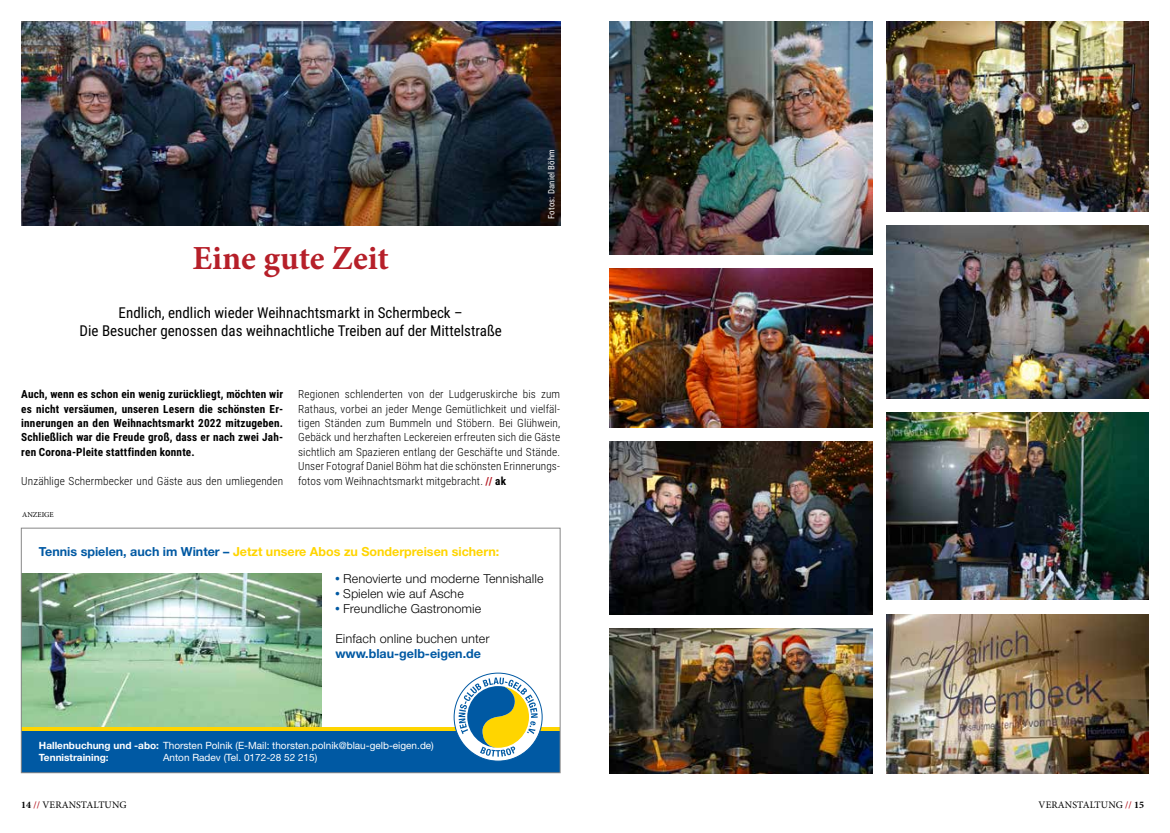
<style>
.page{position:relative;width:1170px;height:833px;background:#fff}
.page>*{position:absolute;margin:0;border:0;box-sizing:border-box;transform-origin:0 0}
.t1{font:700 33.75px "Minion Pro";color:#b61f29}
.t2{font:15px/17.5px "Roboto Condensed";color:#000;text-align:center}
.t3{font:300 12.5px "Neue Helvetica BQ";color:#000}
.t4{font:700 12.5px "Helvetica Neue East A";color:#ffd500}
.t5{font:700 12.5px "Helvetica Neue East A";color:#0059a3}
.t6{font:300 11.25px/14.4px "Roboto Condensed";letter-spacing:.01em;color:#000;text-align:justify}
.t7{font:700 11.25px/14.4px "Roboto Condensed";letter-spacing:.015em;color:#000;text-align:justify}
.t8{font:10px/12.5px "Helvetica Neue East A";color:#fff}
.t9{font:10px "Minion Pro";letter-spacing:.01em;color:#000}
.t10{font:8.75px "Roboto Condensed";letter-spacing:.02em;color:#fff}
.t11{font:7.5px "Minion Pro";color:#000}
.s1{font-weight:700;color:#b61f29}
.s2{font-weight:700}
.s3{color:#0059a3}
.s4{font-weight:700;color:#0059a3}
</style>
<div class="page">
<img style="left:609px;top:21px;width:263px;height:233px">
<img style="left:609px;top:269px;width:263px;height:158px">
<img style="left:609px;top:441px;width:263px;height:173px">
<img style="left:609px;top:628px;width:263px;height:145px">
<img style="left:886px;top:614px;width:262px;height:159px">
<img style="left:886px;top:21px;width:262px;height:190px">
<img style="left:886px;top:226px;width:262px;height:172px">
<img style="left:886px;top:413px;width:262px;height:186px">
<img style="left:21px;top:21px;width:539px;height:205px">
<div style="left:21px;top:730px;width:539px;height:42px;background:#0059a3"></div>
<img style="left:23px;top:573px;width:298px;height:154px">
<hr style="left:21px;top:727px;width:539px;height:3px;background:#ffd500">
<svg style="left:454px;top:673px;width:88px;height:88px"></svg>
<svg style="left:458px;top:677px;width:79px;height:79px"></svg>
<div style="left:21px;top:528px;width:539px;height:245px;border:1px solid #878787"></div>
<h1 class="t1" style="left:192px;top:234px;width:198px">Eine gute Zeit</h1>
<h2 class="t2" style="left:79px;top:303px;width:424px">Endlich, endlich wieder Weihnachtsmarkt in Schermbeck –<br>Die Besucher genossen das weihnachtliche Treiben auf der Mittelstraße</h2>
<p class="t10" style="left:545px;top:219px;width:71px;rotate:-90deg">Fotos: Daniel Böhm</p>
<p class="t7" style="left:21px;top:387px;width:263px">Auch, wenn es schon ein wenig zurückliegt, möchten wir es nicht versäumen, unseren Lesern die schönsten Er&shy;innerungen an den Weihnachtsmarkt 2022 mitzugeben.<br>Schließlich war die Freude groß, dass er nach zwei Jah&shy;ren Corona-Pleite stattfinden konnte.</p>
<p class="t6" style="left:21px;top:473px;width:263px">Unzählige Schermbecker und Gäste aus den umliegenden</p>
<p class="t11" style="left:22px;top:510px;width:33px">ANZEIGE</p>
<p class="t6" style="left:298px;top:387px;width:263px">Regionen schlenderten von der Ludgeruskirche bis zum Rathaus, vorbei an jeder Menge Gemütlichkeit und vielfäl&shy;tigen Ständen zum Bummeln und Stöbern. Bei Glühwein, Gebäck und herzhaften Leckereien erfreuten sich die Gäste sichtlich am Spazieren entlang der Geschäfte und Stände.<br>Unser Fotograf Daniel Böhm hat die schönsten Erinnerungs&shy;fotos vom Weihnachtsmarkt mitgebracht. <span class="s1">//</span> <span class="s2">ak</span></p>
<p class="t4" style="left:39px;top:543px;width:462px"><span class="s3">Tennis spielen, auch im Winter –</span> Jetzt unsere Abos zu Sonderpreisen sichern:</p>
<p class="t3" style="left:335px;top:571px;width:210px"><span class="s4">•</span> Renovierte und moderne Tennishalle</p>
<p class="t3" style="left:335px;top:586px;width:130px"><span class="s4">•</span> Spielen wie auf Asche</p>
<p class="t3" style="left:335px;top:601px;width:147px"><span class="s4">•</span> Freundliche Gastronomie</p>
<p class="t3" style="left:335px;top:631px;width:156px">Einfach online buchen unter</p>
<p class="t5" style="left:335px;top:646px;width:147px">www.blau-gelb-eigen.de</p>
<p class="t8" style="left:39px;top:739px;width:396px"><span class="s2">Hallenbuchung und -abo:</span> Thorsten Polnik (E-Mail: thorsten.polnik@blau-gelb-eigen.de)<br><span class="s2">Tennistraining:</span></p>
<p class="t8" style="left:163px;top:751px;width:156px">Anton Radev (Tel. 0172-28 52 215)</p>
<p class="t9" style="left:21px;top:798px;width:107px"><span class="s2">14</span> <span class="s1">//</span> VERANSTALTUNG</p>
<p class="t9" style="left:1038px;top:798px;width:107px">VERANSTALTUNG <span class="s1">//</span> <span class="s2">15</span></p>
</div>
